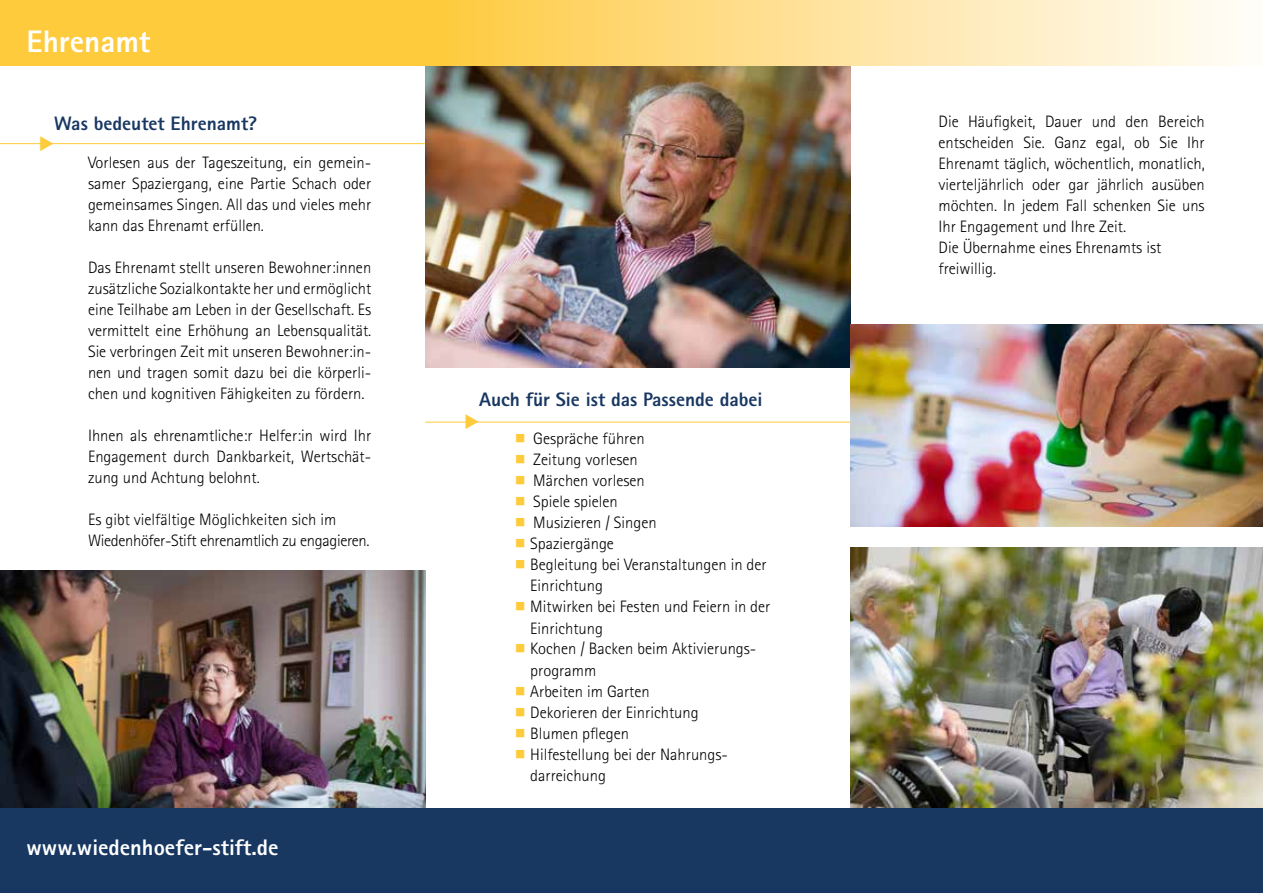
<style>
.page{position:relative;width:1263px;height:893px;background:#fff}
.page>*{position:absolute;margin:0;border:0;box-sizing:border-box;transform-origin:0 0}
.t1{font:800 31.05px "Agfa Rotis Sans Serif";color:#fff}
.t2{font:800 22.5px "Agfa Rotis Sans Serif";color:#fff}
.t3{font:800 19.5px "Agfa Rotis Sans Serif";color:#183761}
.t4{font:300 16.5px/21px "Agfa Rotis Sans Serif";color:#000;text-align:justify}
.t5{font:300 16.5px/21px "Agfa Rotis Sans Serif";letter-spacing:-.02em;color:#000}
</style>
<div class="page">
<img style="left:425px;top:66px;width:425px;height:302px">
<img style="left:850px;top:548px;width:413px;height:260px">
<img style="left:0;top:570px;width:425px;height:238px">
<img style="left:850px;top:324px;width:413px;height:203px">
<svg style="left:0;top:0;width:1236px;height:66px;background:#feda7a"></svg>
<div style="left:0;top:808px;width:1263px;height:85px;background:#183761"></div>
<hr style="left:0;top:143px;width:425px;height:1px;background:#fecb3c">
<hr style="left:425px;top:422px;width:425px;height:1px;background:#fecb3c">
<svg style="left:40px;top:143px;width:13px;height:2px"></svg>
<svg style="left:466px;top:421px;width:13px;height:2px"></svg>
<h1 class="t1" style="left:27px;top:22px;width:125px">Ehrenamt</h1>
<p class="t3" style="left:54px;top:111px;width:205px">Was bedeutet Ehrenamt?</p>
<p class="t4" style="left:88px;top:152px;width:285px">Vorlesen aus der Tageszeitung, ein gemein&shy;samer Spaziergang, eine Partie Schach oder gemeinsames Singen. All das und vieles mehr kann das Ehrenamt erfüllen.</p>
<p class="t4" style="left:88px;top:257px;width:285px">Das Ehrenamt stellt unseren Bewohner:innen zusätzliche Sozialkontakte her und ermöglicht eine Teilhabe am Leben in der Gesellschaft. Es vermittelt eine Erhöhung an Lebensqualität.<br>Sie verbringen Zeit mit unseren Bewohner:in&shy;nen und tragen somit dazu bei die körperli&shy;chen und kognitiven Fähigkeiten zu fördern.</p>
<p class="t4" style="left:88px;top:425px;width:285px">Ihnen als ehrenamtliche:r Helfer:in wird Ihr Engagement durch Dankbarkeit, Wertschät&shy;zung und Achtung belohnt.</p>
<p class="t5" style="left:88px;top:509px;width:283px">Es gibt vielfältige Möglichkeiten sich im<br>Wiedenhöfer-Stift ehrenamtlich zu engagieren.</p>
<h2 class="t2" style="left:27px;top:833px;width:254px">www.wiedenhoefer-stift.de</h2>
<p class="t3" style="left:479px;top:387px;width:285px">Auch für Sie ist das Passende dabei</p>
<p class="t4" style="left:530px;top:428px;width:242px;text-align:left">Gespräche führen<br>Zeitung vorlesen<br>Märchen vorlesen<br>Spiele spielen<br>Musizieren / Singen<br>Spaziergänge<br>Begleitung bei Veranstaltungen in der<br>Einrichtung<br>Mitwirken bei Festen und Feiern in der<br>Einrichtung<br>Kochen / Backen beim Aktivierungs&shy;programm<br>Arbeiten im Garten<br>Dekorieren der Einrichtung<br>Blumen pflegen<br>Hilfestellung bei der Nahrungs&shy;darreichung</p>
<p class="t4" style="left:938px;top:111px;width:268px;text-align:left">Die Häufigkeit, Dauer und den Bereich entscheiden Sie. Ganz egal, ob Sie Ihr Ehrenamt täglich, wöchentlich, monatlich, vierteljährlich oder gar jährlich ausüben möchten. In jedem Fall schenken Sie uns Ihr Engagement und Ihre Zeit.<br>Die Übernahme eines Ehrenamts ist freiwillig.</p>
</div>
